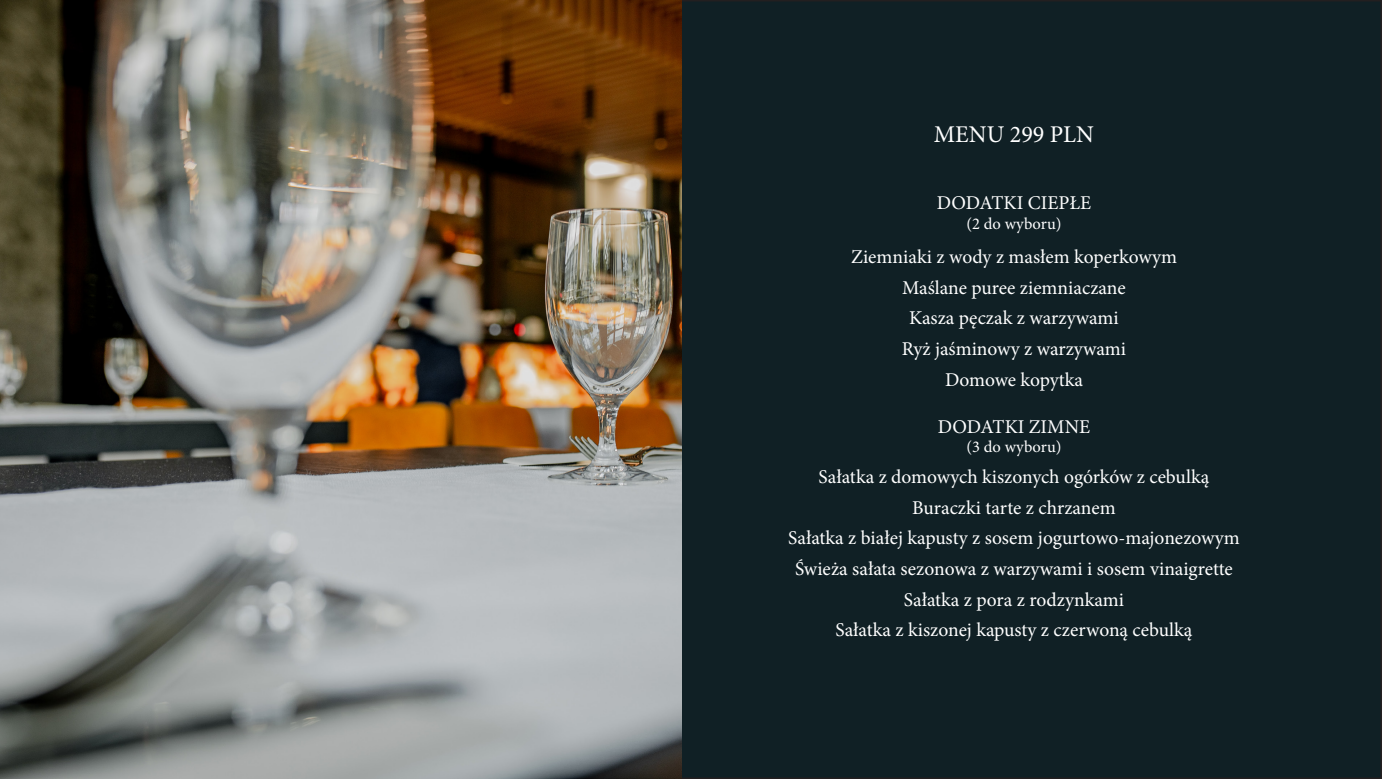
<style>
.page{position:relative;width:1382px;height:779px;background:#fff}
.page>*{position:absolute;margin:0;border:0;box-sizing:border-box;transform-origin:0 0}
.t1{font:24px "Minion Pro";color:#fff}
.t2{font:19.5px "Minion Pro";color:#fff}
.t3{font:16.5px "Minion Pro";letter-spacing:.01em;color:#fff}
</style>
<div class="page">
<div style="left:1px;top:1px;width:1380px;height:776px;background:#102025"></div>
<img style="left:0;top:0;width:682px;height:778px">
<p class="t1" style="left:934px;top:119px;width:162px">MENU 299 PLN</p>
<p class="t2" style="left:937px;top:190px;width:156px">DODATKI CIEPŁE</p>
<p class="t3" style="left:966px;top:212px;width:97px">(2 do wyboru)</p>
<p class="t2" style="left:851px;top:244px;width:327px">Ziemniaki z wody z masłem koperkowym</p>
<p class="t2" style="left:902px;top:274px;width:225px">Maślane puree ziemniaczane</p>
<p class="t2" style="left:909px;top:305px;width:211px">Kasza pęczak z warzywami</p>
<p class="t2" style="left:902px;top:335px;width:226px">Ryż jaśminowy z warzywami</p>
<p class="t2" style="left:945px;top:366px;width:139px">Domowe kopytka</p>
<p class="t2" style="left:938px;top:413px;width:154px">DODATKI ZIMNE</p>
<p class="t3" style="left:966px;top:436px;width:97px">(3 do wyboru)</p>
<p class="t2" style="left:819px;top:463px;width:392px">Sałatka z domowych kiszonych ogórków z cebulką</p>
<p class="t2" style="left:912px;top:494px;width:205px">Buraczki tarte z chrzanem</p>
<p class="t2" style="left:788px;top:524px;width:453px">Sałatka z białej kapusty z sosem jogurtowo-majonezowym</p>
<p class="t2" style="left:795px;top:555px;width:439px">Świeża sałata sezonowa z warzywami i sosem vinaigrette</p>
<p class="t2" style="left:904px;top:586px;width:222px">Sałatka z pora z rodzynkami</p>
<p class="t2" style="left:835px;top:616px;width:359px">Sałatka z kiszonej kapusty z czerwoną cebulką</p>
</div>
